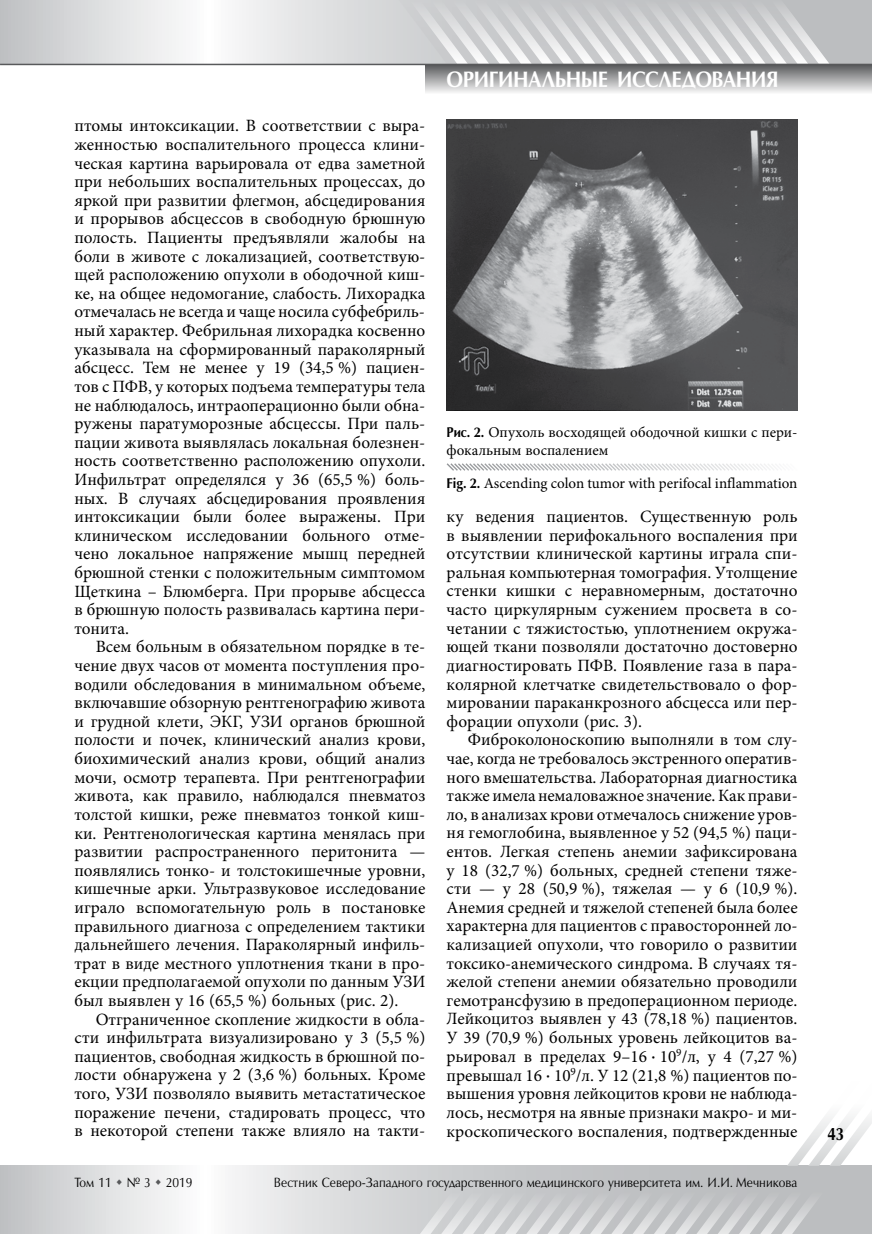
<style>
.page{position:relative;width:872px;height:1234px;background:#fff}
.page>*{position:absolute;margin:0;border:0;box-sizing:border-box;transform-origin:0 0}
.t1{font:700 22.5px "Optimum AP";letter-spacing:-.02em;color:#fff;scale:.9 1}
.t2{font:700 18px "Optimum AP";color:#000;scale:.85 1}
.t3{font:17.25px/18.6px "Minion Pro";color:#000;text-align:justify}
.t4{font:15px/18px "Minion Pro";color:#000}
.t5{font:13.5px "Optimum AP";color:#000;scale:.9 1}
.s1{font-family:"Optimum AP";font-weight:700;font-size:14.25px}
</style>
<div class="page">
<svg style="left:0;top:0;width:872px;height:64px"></svg>
<svg style="left:0;top:1165px;width:404px;height:68px"></svg>
<div style="left:425px;top:64px;width:447px;height:30px;background:linear-gradient(to bottom,#555658,#f4f4f4)"></div>
<svg style="left:383px;top:0;width:446px;height:64px;background:#d1d2d4"></svg>
<hr style="left:0;top:64px;width:872px;height:1px;background:#58595b">
<svg style="left:404px;top:1116px;width:468px;height:117px"></svg>
<div style="left:858px;top:1130px;width:14px;height:28px;background:#fff"></div>
<img style="left:446px;top:119px;width:351px;height:292px">
<svg style="left:446px;top:463px;width:330px;height:8px"></svg>
<svg style="left:117px;top:1178px;width:5px;height:6px"></svg>
<svg style="left:156px;top:1178px;width:5px;height:6px"></svg>
<p class="t3" style="left:74px;top:117px;width:352px">птомы интоксикации. В соответствии с выра&shy;женностью воспалительного процесса клини&shy;ческая картина варьировала от едва заметной при небольших воспалительных процессах, до яркой при развитии флегмон, абсцедирования и прорывов абсцессов в свободную брюшную полость. Пациенты предъявляли жалобы на боли в животе с локализацией, соответствую&shy;щей расположению опухоли в ободочной киш&shy;ке, на общее недомогание, слабость. Лихорадка отмечалась не всегда и чаще носила субфебриль&shy;ный характер. Фебрильная лихорадка косвенно указывала на сформированный параколярный абсцесс. Тем не менее у 19 (34,5 %) пациен&shy;тов с ПФВ, у которых подъема температуры тела не наблюдалось, интраоперационно были обна&shy;ружены паратуморозные абсцессы. При паль&shy;пации живота выявлялась локальная болезнен&shy;ность соответственно расположению опухоли.<br>Инфильтрат определялся у 36 (65,5 %) боль&shy;ных. В случаях абсцедирования проявления интоксикации были более выражены. При клиническом исследовании больного отме&shy;чено локальное напряжение мышц передней брюшной стенки с положительным симптомом Щеткина – Блюмберга. При прорыве абсцесса в брюшную полость развивалась картина пери&shy;тонита.</p>
<p class="t3" style="left:74px;top:637px;width:352px;text-indent:21px">Всем больным в обязательном порядке в те&shy;чение двух часов от момента поступления про&shy;водили обследования в минимальном объеме, включавшие обзорную рентгенографию живота и грудной клети, ЭКГ, УЗИ органов брюшной полости и почек, клинический анализ крови, биохимический анализ крови, общий анализ мочи, осмотр терапевта. При рентгенографии живота, как правило, наблюдался пневматоз толстой кишки, реже пневматоз тонкой киш&shy;ки. Рентгенологическая картина менялась при развитии распространенного перитонита — появлялись тонко- и толстокишечные уровни, кишечные арки. Ультразвуковое исследование играло вспомогательную роль в постановке правильного диагноза с определением тактики дальнейшего лечения. Параколярный инфиль&shy;трат в виде местного уплотнения ткани в про&shy;екции предполагаемой опухоли по данным УЗИ был выявлен у 16 (65,5 %) больных (рис. 2).</p>
<p class="t3" style="left:74px;top:1009px;width:352px;text-indent:21px">Отграниченное скопление жидкости в обла&shy;сти инфильтрата визуализировано у 3 (5,5 %) пациентов, свободная жидкость в брюшной по&shy;лости обнаружена у 2 (3,6 %) больных. Кроме того, УЗИ позволяло выявить метастатическое поражение печени, стадировать процесс, что в некоторой степени также влияло на такти-</p>
<h1 class="t1" style="left:446px;top:67px;width:370px">ОРИГИНАЛЬНЫЕ ИССЛЕДОВАНИЯ</h1>
<p class="t4" style="left:446px;top:423px;width:352px"><span class="s1">Рис. 2.</span> Опухоль восходящей ободочной кишки с пери&shy;фокальным воспалением</p>
<p class="t4" style="left:446px;top:474px;width:352px"><span class="s1">Fig. 2.</span> Ascending colon tumor with perifocal inflammation</p>
<p class="t3" style="left:446px;top:507px;width:352px">ку ведения пациентов. Существенную роль в выявлении перифокального воспаления при отсутствии клинической картины играла спи&shy;ральная компьютерная томография. Утолщение стенки кишки с неравномерным, достаточно часто циркулярным сужением просвета в со&shy;четании с тяжистостью, уплотнением окружа&shy;ющей ткани позволяли достаточно достоверно диагностировать ПФВ. Появление газа в пара&shy;колярной клетчатке свидетельствовало о фор&shy;мировании параканкрозного абсцесса или пер&shy;форации опухоли (рис. 3).</p>
<p class="t3" style="left:446px;top:730px;width:353px;text-indent:21px">Фиброколоноскопию выполняли в том слу&shy;чае, когда не требовалось экстренного оператив&shy;ного вмешательства. Лабораторная диагностика также имела немаловажное значение. Как прави&shy;ло, в анализах крови отмечалось снижение уров&shy;ня гемоглобина, выявленное у 52 (94,5 %) паци&shy;ентов. Легкая степень анемии зафиксирована у 18 (32,7 %) больных, средней степени тяже&shy;сти — у 28 (50,9 %), тяжелая — у 6 (10,9 %).<br>Анемия средней и тяжелой степеней была более характерна для пациентов с правосторонней ло&shy;кализацией опухоли, что говорило о развитии токсико-анемического синдрома. В случаях тя&shy;желой степени анемии обязательно проводили гемотрансфузию в предоперационном периоде.<br>Лейкоцитоз выявлен у 43 (78,18 %) пациентов.<br>У 39 (70,9 %) больных уровень лейкоцитов ва&shy;рьировал в пределах 9–16 · 10<sup>9</sup>/л, у 4 (7,27 %) превышал 16 · 10<sup>9</sup>/л. У 12 (21,8 %) пациентов по&shy;вышения уровня лейкоцитов крови не наблюда&shy;лось, несмотря на явные признаки макро- и ми&shy;кроскопического воспаления, подтвержденные</p>
<p class="t5" style="left:74px;top:1175px;width:133px">Том 11 № 3 2019</p>
<p class="t5" style="left:274px;top:1175px;width:583px">Вестник Северо-Западного государственного медицинского университета им. И.И. Мечникова</p>
<p class="t2" style="left:827px;top:1124px;width:21px">43</p>
</div>
